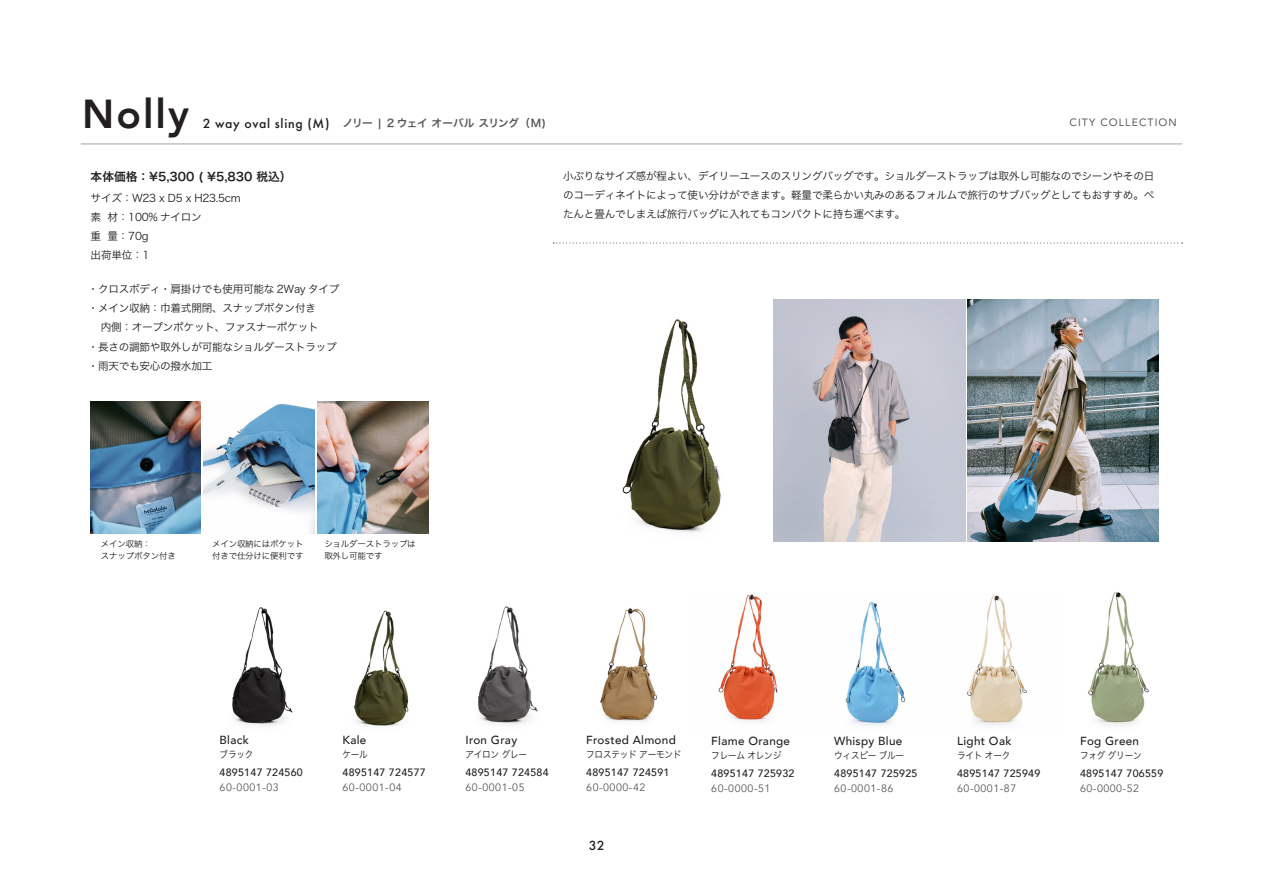
<style>
.page{position:relative;width:1263px;height:893px;background:#fff}
.page>*{position:absolute;margin:0;border:0;box-sizing:border-box;transform-origin:0 0}
.Item_Title_en{font:800 40.35px "Avenir";letter-spacing:.05em;color:#231f20}
.Item_Title_en-2{font:500 13.8px "Futura PT";letter-spacing:.05em;color:#231f20}
.color{font:500 11.7px "Avenir";letter-spacing:.025em;color:#231f20}
.上代税込{font:11.7px "Hira Kaku Pro N W6";color:#231f20}
.Item_詳細{font:10.65px/19.2px "Hira Kaku Pro W3";letter-spacing:-.025em;color:#231f20;text-align:justify}
.EAN{font:500 10.65px "Avenir";letter-spacing:.025em;color:#231f20}
.EAN-2{font:10.65px "Avenir";letter-spacing:.05em;color:#57585a}
.index_top_カナjpn{font:10.65px "Hira Kaku Pro W6";letter-spacing:-.03em;color:#57585a}
.t1{font:10.65px "Avenir";letter-spacing:.1em;color:#57585a}
.仮名表記{font:9.6px "Hira Kaku Pro W3";letter-spacing:-.025em;color:#231f20;scale:.9 1}
.Item_画像詳細{font:8.55px/11.7px "Hira Kaku Pro W3";letter-spacing:-.025em;color:#231f20}
</style>
<div class="page">
<img style="left:967px;top:299px;width:191px;height:242px">
<img style="left:774px;top:299px;width:191px;height:242px">
<img style="left:622px;top:319px;width:99px;height:213px">
<img style="left:204px;top:404px;width:110px;height:130px">
<img style="left:90px;top:402px;width:111px;height:132px">
<img style="left:318px;top:402px;width:111px;height:132px">
<img style="left:232px;top:607px;width:61px;height:119px">
<img style="left:354px;top:610px;width:55px;height:116px">
<img style="left:478px;top:606px;width:60px;height:119px">
<img style="left:600px;top:608px;width:57px;height:113px">
<img style="left:718px;top:594px;width:60px;height:128px">
<img style="left:845px;top:602px;width:61px;height:124px">
<img style="left:967px;top:595px;width:60px;height:130px">
<img style="left:1088px;top:592px;width:61px;height:133px">
<svg style="left:553px;top:242px;width:630px;height:2px"></svg>
<hr style="left:81px;top:143px;width:1101px;height:1px;background:#a8a9ad">
<p class="Item_Title_en" style="left:82px;top:83px;width:108px">Nolly</p>
<p class="Item_Title_en-2" style="left:203px;top:115px;width:128px">2 way oval sling (M)</p>
<p class="index_top_カナjpn" style="left:342px;top:114px;width:205px">ノリー | 2 ウェイ オーバル スリング（M)</p>
<p class="上代税込" style="left:91px;top:166px;width:202px">本体価格：¥5,300 ( ¥5,830 税込）</p>
<p class="Item_詳細" style="left:91px;top:188px;width:152px">サイズ：W23 x D5 x H23.5cm</p>
<p class="Item_詳細" style="left:91px;top:207px;width:113px">素 材：100% ナイロン</p>
<p class="Item_詳細" style="left:91px;top:226px;width:59px">重 量：70g</p>
<p class="Item_詳細" style="left:91px;top:245px;width:60px">出荷単位：1</p>
<p class="Item_詳細" style="left:88px;top:279px;width:253px">・クロスボディ・肩掛けでも使用可能な 2Way タイプ</p>
<p class="Item_詳細" style="left:88px;top:298px;width:230px">・メイン収納：巾着式開閉、スナップボタン付き</p>
<p class="Item_詳細" style="left:90px;top:317px;width:230px">　内側：オープンポケット、ファスナーポケット</p>
<p class="Item_詳細" style="left:88px;top:336px;width:251px">・長さの調節や取外しが可能なショルダーストラップ</p>
<p class="Item_詳細" style="left:88px;top:355px;width:126px">・雨天でも安心の撥水加工</p>
<p class="t1" style="left:1069px;top:114px;width:109px">CITY COLLECTION</p>
<p class="Item_詳細" style="left:563px;top:166px;width:593px">小ぶりなサイズ感が程よい、デイリーユースのスリングバッグです。ショルダーストラップは取外し可能なのでシーンやその日のコーディネイトによって使い分けができます。軽量で柔らかい丸みのあるフォルムで旅行のサブバッグとしてもおすすめ。ぺたんと畳んでしまえば旅行バッグに入れてもコンパクトに持ち運べます。</p>
<p class="Item_画像詳細" style="left:101px;top:537px;width:51px">メイン収納：</p>
<p class="Item_画像詳細" style="left:101px;top:549px;width:76px">スナップボタン付き</p>
<p class="Item_画像詳細" style="left:212px;top:537px;width:93px">メイン収納にはポケット付きで仕分けに便利です</p>
<p class="Item_画像詳細" style="left:324px;top:537px;width:93px">ショルダーストラップは取外し可能です</p>
<p class="color" style="left:220px;top:730px;width:31px">Black</p>
<p class="仮名表記" style="left:220px;top:746px;width:39px">ブラック</p>
<p class="EAN" style="left:220px;top:763px;width:85px">4895147 724560</p>
<p class="EAN-2" style="left:220px;top:781px;width:61px">60-0001-03</p>
<p class="color" style="left:342px;top:730px;width:25px">Kale</p>
<p class="仮名表記" style="left:342px;top:746px;width:30px">ケール</p>
<p class="EAN" style="left:342px;top:763px;width:85px">4895147 724577</p>
<p class="EAN-2" style="left:342px;top:781px;width:61px">60-0001-04</p>
<p class="color" style="left:465px;top:730px;width:53px">Iron Gray</p>
<p class="仮名表記" style="left:465px;top:746px;width:70px">アイロン グレー</p>
<p class="EAN" style="left:465px;top:763px;width:85px">4895147 724584</p>
<p class="EAN-2" style="left:465px;top:781px;width:61px">60-0001-05</p>
<p class="color" style="left:586px;top:730px;width:91px">Frosted Almond</p>
<p class="仮名表記" style="left:586px;top:746px;width:107px">フロステッド アーモンド</p>
<p class="EAN" style="left:586px;top:763px;width:85px">4895147 724591</p>
<p class="EAN-2" style="left:586px;top:781px;width:61px">60-0000-42</p>
<p class="Item_Title_en-2" style="left:589px;top:837px;width:17px">32</p>
<p class="color" style="left:711px;top:730px;width:80px">Flame Orange</p>
<p class="仮名表記" style="left:711px;top:747px;width:79px">フレーム オレンジ</p>
<p class="EAN" style="left:711px;top:764px;width:85px">4895147 725932</p>
<p class="EAN-2" style="left:711px;top:781px;width:61px">60-0000-51</p>
<p class="color" style="left:834px;top:730px;width:70px">Whispy Blue</p>
<p class="仮名表記" style="left:834px;top:747px;width:79px">ウィスピー ブルー</p>
<p class="EAN" style="left:834px;top:764px;width:85px">4895147 725925</p>
<p class="EAN-2" style="left:834px;top:781px;width:61px">60-0001-86</p>
<p class="color" style="left:957px;top:730px;width:56px">Light Oak</p>
<p class="仮名表記" style="left:957px;top:747px;width:61px">ライト オーク</p>
<p class="EAN" style="left:957px;top:764px;width:85px">4895147 725949</p>
<p class="EAN-2" style="left:957px;top:781px;width:61px">60-0001-87</p>
<p class="color" style="left:1080px;top:730px;width:61px">Fog Green</p>
<p class="仮名表記" style="left:1080px;top:747px;width:70px">フォグ グリーン</p>
<p class="EAN" style="left:1080px;top:764px;width:85px">4895147 706559</p>
<p class="EAN-2" style="left:1080px;top:781px;width:61px">60-0000-52</p>
</div>
